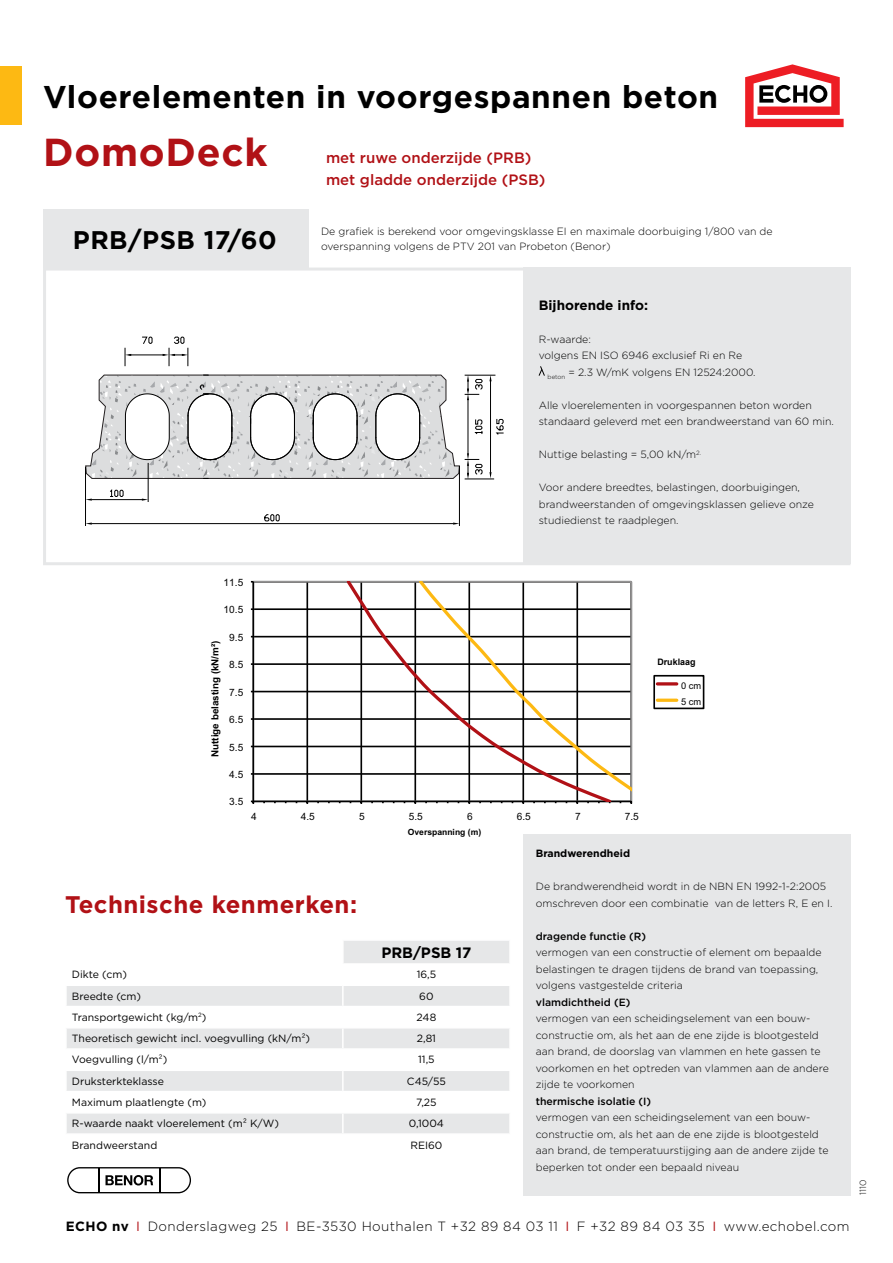
<style>
.page{position:relative;width:893px;height:1263px;background:#fff}
.page>*{position:absolute;margin:0;border:0;box-sizing:border-box;transform-origin:0 0}
.t1{font:700 39px "Gotham";letter-spacing:.02em;color:#b11116}
.t2{font:700 31.5px "Gotham";letter-spacing:.02em;color:#000}
.t3{font:700 25.5px "Gotham";letter-spacing:.02em;color:#000}
.t4{font:700 24px "Gotham";letter-spacing:.02em;color:#b11116}
.t5{font:500 15px/22.5px "Gotham";color:#b11116}
.t6{font:700 15px "Gotham";color:#000}
.t7{font:700 13.5px "Gotham";color:#000}
.t8{font:300 13.35px "Gotham";letter-spacing:.03em;color:#000}
.t9{font:300 10.5px/16.5px "Gotham";color:#000}
.t10{font:10.5px "Gotham";color:#000}
.t11{font:500 10.5px "Gotham";color:#000}
.t12{font:700 10.5px "Gotham";color:#000}
.t13{font:10.05px "M Arial";color:#010101}
.t14{font:700 9.9px "M Arial";color:#010101}
.t15{font:9.9px "M Arial";color:#010101}
.t16{font:9.3px/16.4px "M Arial";color:#010101}
.t17{font:300 9px "Gotham";color:#000}
.t18{font:700 8.85px "Arial";color:#010101}
.t19{font:700 8.55px "M Arial";color:#010101}
.s1{font-weight:700}
.s2{font-weight:400;color:#b11116}
</style>
<div class="page">
<svg style="left:250px;top:580px;width:455px;height:224px"></svg>
<div style="left:0;top:66px;width:21px;height:59px;background:#fdb913"></div>
<div style="left:43px;top:209px;width:265px;height:59px;background:#e6e7e8"></div>
<svg style="left:745px;top:64px;width:99px;height:64px"></svg>
<svg style="left:142px;top:336px;width:11px;height:8px"></svg>
<hr style="left:129px;top:355px;width:35px;height:1px;background:#000">
<svg style="left:125px;top:348px;width:6px;height:18px"></svg>
<svg style="left:163px;top:336px;width:26px;height:30px"></svg>
<svg style="left:85px;top:374px;width:419px;height:106px"></svg>
<hr style="left:85px;top:467px;width:1px;height:58px;background:#000">
<hr style="left:459px;top:466px;width:1px;height:59px;background:#000">
<hr style="left:92px;top:523px;width:361px;height:1px;background:#000">
<svg style="left:86px;top:522px;width:6px;height:3px"></svg>
<svg style="left:453px;top:522px;width:6px;height:3px"></svg>
<hr style="left:148px;top:463px;width:1px;height:38px;background:#000">
<hr style="left:92px;top:499px;width:50px;height:1px;background:#000">
<svg style="left:110px;top:489px;width:14px;height:8px"></svg>
<svg style="left:264px;top:514px;width:16px;height:8px"></svg>
<div style="left:523px;top:268px;width:327px;height:296px;background:#e6e7e8"></div>
<div style="left:523px;top:834px;width:327px;height:362px;background:#e6e7e8"></div>
<div style="left:43px;top:268px;width:807px;height:297px;border:3px solid #e6e7e8"></div>
<svg style="left:538px;top:366px;width:7px;height:10px"></svg>
<div style="left:67px;top:1167px;width:124px;height:26px;border:1px solid #000;border-radius:12px"></div>
<hr style="left:98px;top:1168px;width:2px;height:24px;background:#000">
<svg style="left:159px;top:1168px;width:1px;height:24px"></svg>
<svg style="left:106px;top:1175px;width:47px;height:10px"></svg>
<div style="left:344px;top:941px;width:165px;height:22px;background:#e6e7e8"></div>
<svg style="left:67px;top:986px;width:442px;height:147px;fill:#e6e7e8"></svg>
<hr style="left:342px;top:986px;width:2px;height:20px;background:#fff">
<hr style="left:65px;top:1006px;width:278px;height:1px;background:#fff">
<hr style="left:343px;top:1006px;width:168px;height:1px;background:#fff">
<hr style="left:342px;top:1007px;width:2px;height:20px;background:#fff">
<hr style="left:65px;top:1027px;width:278px;height:1px;background:#fff">
<hr style="left:343px;top:1027px;width:168px;height:1px;background:#fff">
<hr style="left:342px;top:1028px;width:2px;height:20px;background:#fff">
<hr style="left:65px;top:1048px;width:278px;height:2px;background:#fff">
<hr style="left:343px;top:1048px;width:168px;height:2px;background:#fff">
<svg style="left:342px;top:1050px;width:2px;height:19px"></svg>
<hr style="left:65px;top:1069px;width:278px;height:2px;background:#fff">
<hr style="left:343px;top:1069px;width:168px;height:2px;background:#fff">
<hr style="left:342px;top:1071px;width:2px;height:20px;background:#fff">
<hr style="left:65px;top:1091px;width:278px;height:1px;background:#fff">
<hr style="left:343px;top:1091px;width:168px;height:1px;background:#fff">
<hr style="left:342px;top:1092px;width:2px;height:20px;background:#fff">
<hr style="left:65px;top:1112px;width:278px;height:1px;background:#fff">
<hr style="left:343px;top:1112px;width:168px;height:1px;background:#fff">
<hr style="left:342px;top:1113px;width:2px;height:20px;background:#fff">
<h2 class="t2" style="left:43px;top:78px;width:677px">Vloerelementen in voorgespannen beton</h2>
<h1 class="t1" style="left:43px;top:128px;width:226px">DomoDeck</h1>
<h3 class="t5" style="left:326px;top:146px;width:221px">met ruwe onderzijde (PRB) met gladde onderzijde (PSB)</h3>
<h3 class="t3" style="left:73px;top:224px;width:206px">PRB/PSB 17/60</h3>
<p class="t9" style="left:321px;top:224px;width:453px;line-height:15px">De grafiek is berekend voor omgevingsklasse EI en maximale doorbuiging 1/800 van de overspanning volgens de PTV 201 van Probeton (Benor)</p>
<p class="t7" style="left:539px;top:297px;width:111px">Bijhorende info:</p>
<p class="t9" style="left:539px;top:331px;width:54px">R-waarde:</p>
<p class="t9" style="left:539px;top:347px;width:205px">volgens EN ISO 6946 exclusief Ri en Re</p>
<p class="t9" style="left:548px;top:364px;width:210px"><sub>beton</sub> = 2.3 W/mK volgens EN 12524:2000.</p>
<p class="t9" style="left:539px;top:397px;width:297px">Alle vloerelementen in voorgespannen beton worden standaard geleverd met een brandweerstand van 60 min.</p>
<p class="t9" style="left:539px;top:446px;width:164px">Nuttige belasting = 5,00 kN/m<sup>2.</sup></p>
<p class="t9" style="left:539px;top:479px;width:277px">Voor andere breedtes, belastingen, doorbuigingen, brandweerstanden of omgevingsklassen gelieve onze studiedienst te raadplegen.</p>
<p class="t18" style="left:657px;top:352px;width:40px">Druklaag</p>
<p class="t15" style="left:581px;top:496px;width:7px">7</p>
<p class="t15" style="left:624px;top:496px;width:15px">7.5</p>
<p class="t13" style="left:224px;top:576px;width:21px">11.5</p>
<p class="t13" style="left:224px;top:604px;width:21px">10.5</p>
<p class="t14" style="left:209px;top:757px;width:118px;rotate:-90deg">Nuttige belasting (kN/m²)</p>
<p class="t13" style="left:229px;top:631px;width:16px">9.5</p>
<p class="t13" style="left:229px;top:659px;width:16px">8.5</p>
<p class="t13" style="left:229px;top:686px;width:16px">7.5</p>
<p class="t13" style="left:229px;top:714px;width:16px">6.5</p>
<p class="t13" style="left:229px;top:741px;width:16px">5.5</p>
<p class="t13" style="left:229px;top:769px;width:16px">4.5</p>
<p class="t13" style="left:229px;top:796px;width:16px">3.5</p>
<p class="t13" style="left:251px;top:811px;width:7px">4</p>
<p class="t13" style="left:301px;top:811px;width:16px">4.5</p>
<p class="t13" style="left:359px;top:811px;width:7px">5</p>
<p class="t13" style="left:409px;top:811px;width:16px">5.5</p>
<p class="t13" style="left:467px;top:811px;width:7px">6</p>
<p class="t13" style="left:517px;top:811px;width:16px">6.5</p>
<p class="t13" style="left:575px;top:811px;width:7px">7</p>
<p class="t13" style="left:625px;top:811px;width:16px">7.5</p>
<p class="t19" style="left:408px;top:827px;width:75px">Overspanning (m)</p>
<p class="t18" style="left:657px;top:656px;width:40px">Druklaag</p>
<p class="t16" style="left:681px;top:677px;width:22px">0 cm<br>5 cm</p>
<h3 class="t4" style="left:65px;top:890px;width:294px">Technische kenmerken:</h3>
<h3 class="t6" style="left:381px;top:943px;width:92px">PRB/PSB 17</h3>
<p class="t10" style="left:72px;top:968px;width:57px">Dikte (cm)</p>
<p class="t10" style="left:417px;top:968px;width:21px">16,5</p>
<p class="t10" style="left:72px;top:989px;width:71px">Breedte (cm)</p>
<p class="t10" style="left:419px;top:989px;width:16px">60</p>
<p class="t10" style="left:72px;top:1011px;width:136px">Transportgewicht (kg/m<sup>2</sup>)</p>
<p class="t10" style="left:417px;top:1011px;width:21px">248</p>
<p class="t10" style="left:72px;top:1032px;width:240px">Theoretisch gewicht incl. voegvulling (kN/m²)</p>
<p class="t10" style="left:417px;top:1032px;width:21px">2,81</p>
<p class="t10" style="left:72px;top:1053px;width:97px">Voegvulling (l/m²)</p>
<p class="t10" style="left:418px;top:1053px;width:18px">11,5</p>
<p class="t10" style="left:72px;top:1074px;width:94px">Druksterkteklasse</p>
<p class="t10" style="left:407px;top:1074px;width:40px">C45/55</p>
<p class="t10" style="left:72px;top:1096px;width:136px">Maximum plaatlengte (m)</p>
<p class="t10" style="left:416px;top:1096px;width:22px">7,25</p>
<p class="t10" style="left:72px;top:1117px;width:209px">R-waarde naakt vloerelement (m² K/W)</p>
<p class="t10" style="left:409px;top:1117px;width:37px">0,1004</p>
<p class="t10" style="left:72px;top:1138px;width:87px">Brandweerstand</p>
<p class="t10" style="left:410px;top:1138px;width:33px">REI60</p>
<p class="t12" style="left:536px;top:847px;width:96px">Brandwerendheid</p>
<p class="t9" style="left:536px;top:878px;width:298px">De brandwerendheid wordt in de NBN EN 1992-1-2:2005 omschreven door een combinatie van de letters R, E en I.</p>
<p class="t11" style="left:536px;top:930px;width:112px">dragende functie (R)</p>
<p class="t9" style="left:536px;top:944px;width:287px">vermogen van een constructie of element om bepaalde belastingen te dragen tijdens de brand van toepassing, volgens vastgestelde criteria</p>
<p class="t11" style="left:536px;top:995px;width:96px">vlamdichtheid (E)</p>
<p class="t9" style="left:536px;top:1010px;width:295px">vermogen van een scheidingselement van een bouw&shy;constructie om, als het aan de ene zijde is blootgesteld aan brand, de doorslag van vlammen en hete gassen te voorkomen en het optreden van vlammen aan de andere zijde te voorkomen</p>
<p class="t11" style="left:536px;top:1094px;width:117px">thermische isolatie (I)</p>
<p class="t9" style="left:536px;top:1109px;width:294px">vermogen van een scheidingselement van een bouw&shy;constructie om, als het aan de ene zijde is blootgesteld aan brand, de temperatuurstijging aan de andere zijde te beperken tot onder een bepaald niveau</p>
<p class="t8" style="left:66px;top:1218px;width:785px"><span class="s1">ECHO nv</span> <span class="s2">I</span> Donderslagweg 25 <span class="s2">I</span> BE-3530 Houthalen T +32 89 84 03 11 <span class="s2">I</span> F +32 89 84 03 35 <span class="s2">I</span> www.echobel.com</p>
<p class="t17" style="left:857px;top:1195px;width:17px;rotate:-90deg">1110</p>
</div>
